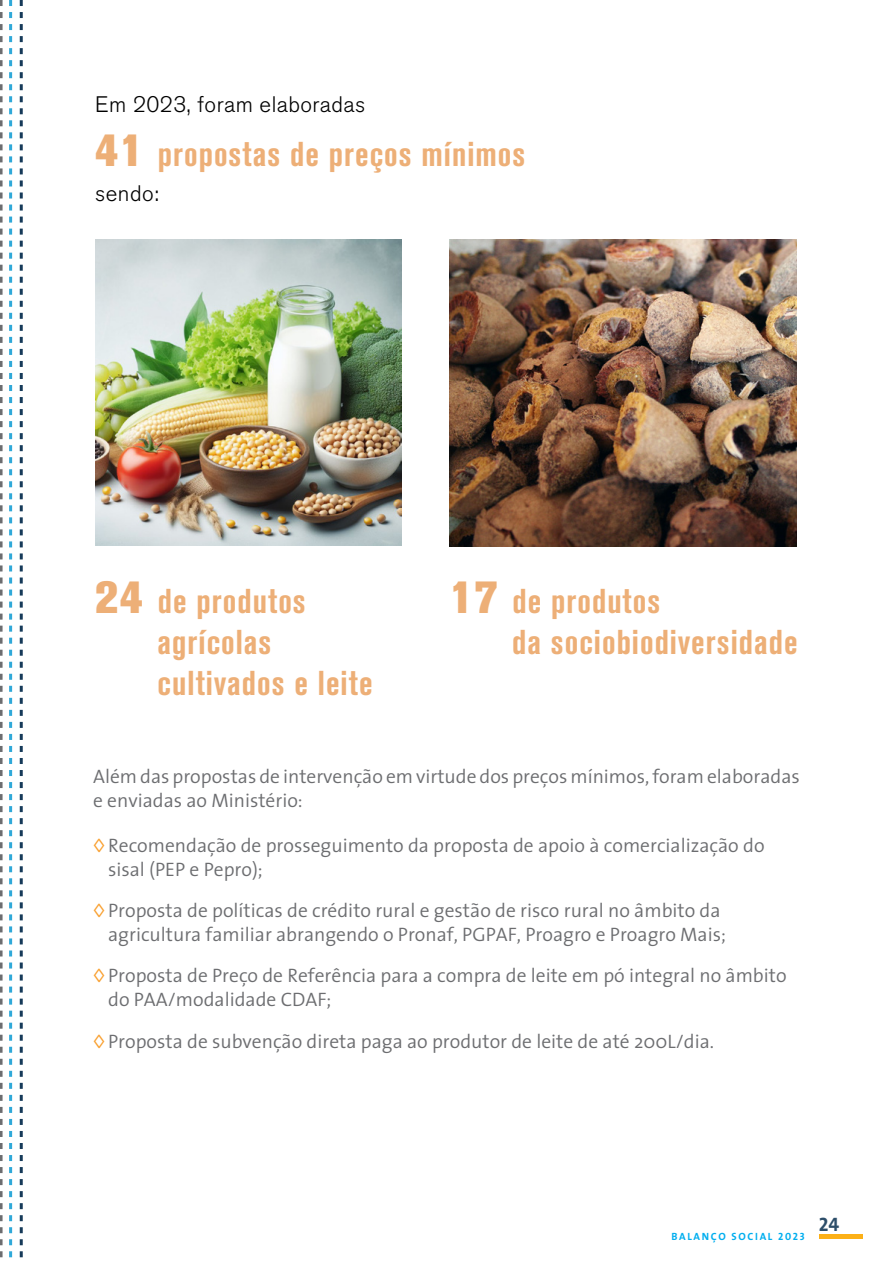
<style>
.page{position:relative;width:893px;height:1263px;background:#fff}
.page>*{position:absolute;margin:0;border:0;box-sizing:border-box;transform-origin:0 0}
.t1{font:700 condensed 34.2px/41.1px "Akzidenz Grotesk BQ";letter-spacing:.03em;color:#edaf77}
.t2{font:300 22.35px "Akzidenz Grotesk BQ";letter-spacing:.02em;color:#000}
.Texto_corrido{font:300 19.5px/24px "The Sans 4";color:#6c6d70}
.t3{font:19.5px "The Sans 7 Bold Caps";color:#2d4e6a}
.t4{font:10.5px "The Sans 7 Bold Caps";letter-spacing:.16em;color:#00aeef}
.s1{font-weight:800;font-stretch:normal;font-size:44.55px}
.s2{color:#f9a030}
</style>
<div class="page">
<svg style="left:0;top:0;width:3px;height:1258px"></svg>
<svg style="left:9px;top:0;width:3px;height:1258px"></svg>
<svg style="left:20px;top:0;width:3px;height:1258px"></svg>
<hr style="left:819px;top:1234px;width:43px;height:4px;background:#fcb017">
<img style="left:450px;top:239px;width:346px;height:308px">
<img style="left:95px;top:239px;width:307px;height:307px">
<p class="t2" style="left:95px;top:91px;width:272px">Em 2023, foram elaboradas</p>
<p class="t1" style="left:95px;top:134px;width:432px"><span class="s1">41</span> propostas de preços mínimos</p>
<p class="t2" style="left:95px;top:181px;width:65px">sendo:</p>
<p class="t1" style="left:158px;top:580px;width:216px;text-indent:-62px"><span class="s1">24</span> de produtos agrícolas cultivados e leite</p>
<p class="t1" style="left:512px;top:580px;width:287px;text-indent:-62px"><span class="s1">17</span> de produtos<br>da sociobiodiversidade</p>
<p class="Texto_corrido" style="left:93px;top:764px;width:708px">Além das propostas de intervenção em virtude dos preços mínimos, foram elaboradas e enviadas ao Ministério:</p>
<p class="Texto_corrido" style="left:108px;top:833px;width:658px;text-indent:-15px"><span class="s2">◊</span>Recomendação de prosseguimento da proposta de apoio à comercialização do sisal (PEP e Pepro);</p>
<p class="Texto_corrido" style="left:93px;top:898px;width:634px;text-align:right"><span class="s2">◊</span>Proposta de políticas de crédito rural e gestão de risco rural no âmbito da agricultura familiar abrangendo o Pronaf, PGPAF, Proagro e Proagro Mais;</p>
<p class="Texto_corrido" style="left:108px;top:963px;width:680px;text-indent:-15px"><span class="s2">◊</span>Proposta de Preço de Referência para a compra de leite em pó integral no âmbito do PAA/modalidade CDAF;</p>
<p class="Texto_corrido" style="left:93px;top:1028px;width:622px"><span class="s2">◊</span>Proposta de subvenção direta paga ao produtor de leite de até 200L/dia.</p>
<p class="t4" style="left:671px;top:1228px;width:135px">BALANÇO SOCIAL 2023</p>
<p class="t3" style="left:819px;top:1208px;width:22px">24</p>
</div>
